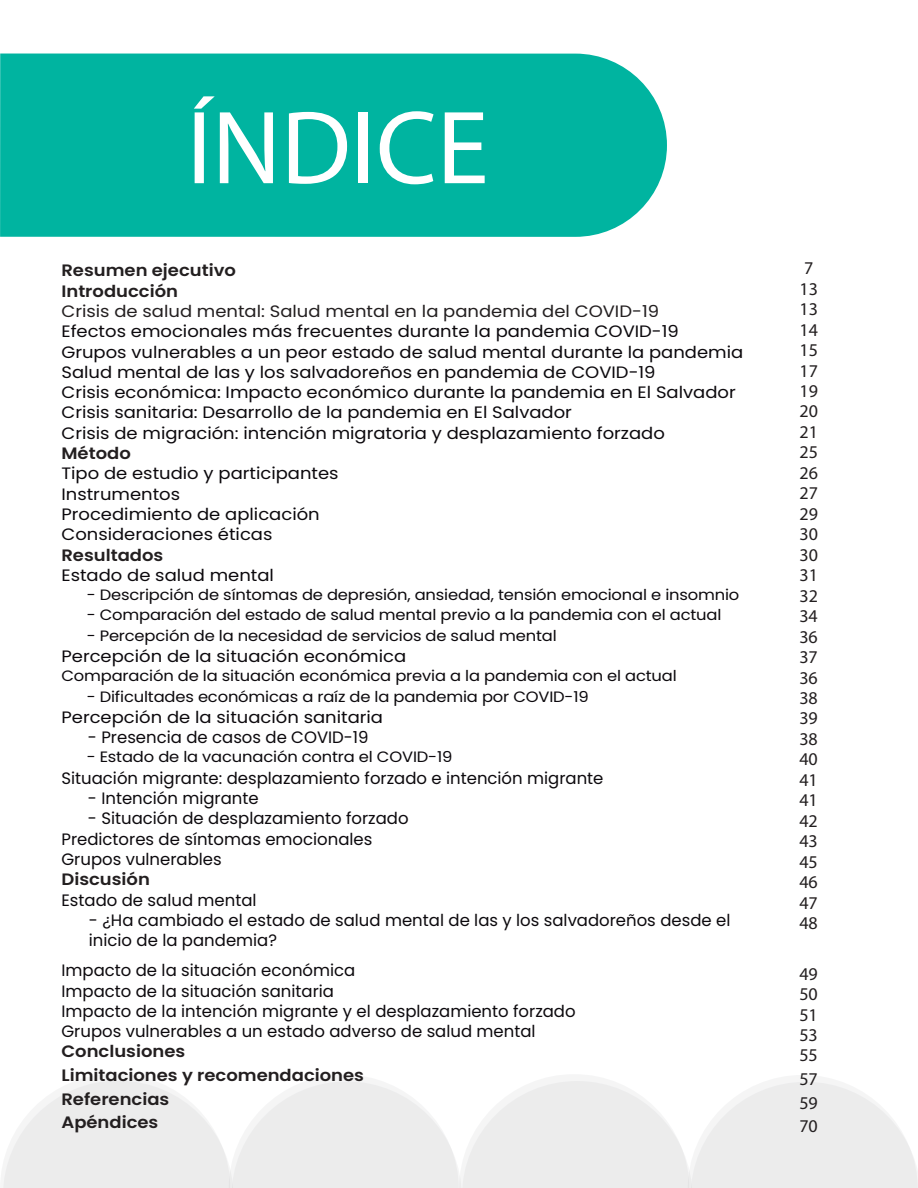
<style>
.page{position:relative;width:918px;height:1188px;background:#fff}
.page>*{position:absolute;margin:0;border:0;box-sizing:border-box;transform-origin:0 0}
.t1{font:105px "Myriad Pro";color:#fff}
.t2{font:18px/20.4px "Myriad Pro";letter-spacing:-.01em;color:#231f20}
.t3{font:16.5px/20.2px "Poppins";color:#0c090d;scale:1.09 1}
.t4{font:16.5px/20.2px "Poppins";color:#0c090d}
.t5{font:600 16.5px/20.2px "Poppins";color:#231f20;scale:1.09 1}
.t6{font:16.5px "Poppins";color:#231f20;scale:1.09 1}
.t7{font:15px "Poppins";letter-spacing:-.01em;color:#0c090d;scale:1.09 1}
</style>
<div class="page">
<div style="left:0;top:54px;width:667px;height:183px;background:#00b4a0"></div>
<svg style="left:3px;top:1080px;width:915px;height:108px"></svg>
<h1 class="t1" style="left:187px;top:83px;width:303px">ÍNDICE</h1>
<p class="t5" style="left:61px;top:261px;width:162px">Resumen ejecutivo<br>Introducción</p>
<p class="t6" style="left:61px;top:302px;width:550px">Crisis de salud mental: Salud mental en la pandemia del COVID-19</p>
<p class="t3" style="left:61px;top:321px;width:627px">Efectos emocionales más frecuentes durante la pandemia COVID-19<br>Grupos vulnerables a un peor estado de salud mental durante la pandemia Salud mental de las y los salvadoreños en pandemia de COVID-19<br>Crisis económica: Impacto económico durante la pandemia en El Salvador Crisis sanitaria: Desarrollo de la pandemia en El Salvador<br>Crisis de migración: intención migratoria y desplazamiento forzado</p>
<p class="t5" style="left:61px;top:443px;width:65px">Método</p>
<p class="t3" style="left:61px;top:464px;width:256px">Tipo de estudio y participantes<br>Instrumentos<br>Procedimiento de aplicación<br>Consideraciones éticas</p>
<p class="t5" style="left:61px;top:545px;width:95px">Resultados</p>
<p class="t3" style="left:61px;top:565px;width:196px">Estado de salud mental</p>
<p class="t7" style="left:87px;top:586px;width:600px">- Descripción de síntomas de depresión, ansiedad, tensión emocional e insomnio</p>
<p class="t7" style="left:87px;top:606px;width:584px">- Comparación del estado de salud mental previo a la pandemia con el actual</p>
<p class="t7" style="left:87px;top:627px;width:433px">- Percepción de la necesidad de servicios de salud mental</p>
<p class="t3" style="left:61px;top:646px;width:318px">Percepción de la situación económica</p>
<p class="t7" style="left:61px;top:667px;width:566px">Comparación de la situación económica previa a la pandemia con el actual</p>
<p class="t7" style="left:87px;top:688px;width:462px">- Dificultades económicas a raíz de la pandemia por COVID-19</p>
<p class="t3" style="left:61px;top:707px;width:297px">Percepción de la situación sanitaria</p>
<p class="t4" style="left:88px;top:727px;width:282px">- Presencia de casos de COVID-19</p>
<p class="t7" style="left:87px;top:748px;width:337px">- Estado de la vacunación contra el COVID-19</p>
<p class="t4" style="left:61px;top:768px;width:544px">Situación migrante: desplazamiento forzado e intención migrante</p>
<p class="t4" style="left:88px;top:788px;width:172px">- Intención migrante</p>
<p class="t4" style="left:61px;top:809px;width:349px;text-indent:26px">- Situación de desplazamiento forzado<br>Predictores de síntomas emocionales<br>Grupos vulnerables</p>
<p class="t5" style="left:61px;top:870px;width:83px">Discusión</p>
<p class="t4" style="left:61px;top:890px;width:197px">Estado de salud mental</p>
<p class="t4" style="left:89px;top:910px;width:643px">- ¿Ha cambiado el estado de salud mental de las y los salvadoreños desde el inicio de la pandemia?</p>
<p class="t4" style="left:61px;top:960px;width:516px">Impacto de la situación económica<br>Impacto de la situación sanitaria<br>Impacto de la intención migrante y el desplazamiento forzado Grupos vulnerables a un estado adverso de salud mental</p>
<p class="t5" style="left:61px;top:1040px;width:279px;line-height:23.4px">Conclusiones<br>Limitaciones y recomendaciones</p>
<p class="t2" style="left:799px;top:258px;width:20px">7<br>13<br>13<br>14<br>15<br>17<br>19<br>20<br>21<br>25<br>26<br>27<br>29<br>30<br>30<br>31<br>32<br>34<br>36<br>37<br>36<br>38<br>39<br>38<br>40<br>41<br>41<br>42<br>43<br>45<br>46<br>47<br>48</p>
<p class="t2" style="left:800px;top:963px;width:20px;text-align:justify">49<br>50<br>51<br>53<br>55</p>
<p class="t2" style="left:800px;top:1068px;width:20px">57</p>
<p class="t5" style="left:61px;top:1089px;width:101px">Referencias</p>
<p class="t2" style="left:800px;top:1092px;width:20px">59</p>
<p class="t5" style="left:61px;top:1113px;width:90px">Apéndices</p>
<p class="t2" style="left:800px;top:1116px;width:20px">70</p>
</div>
